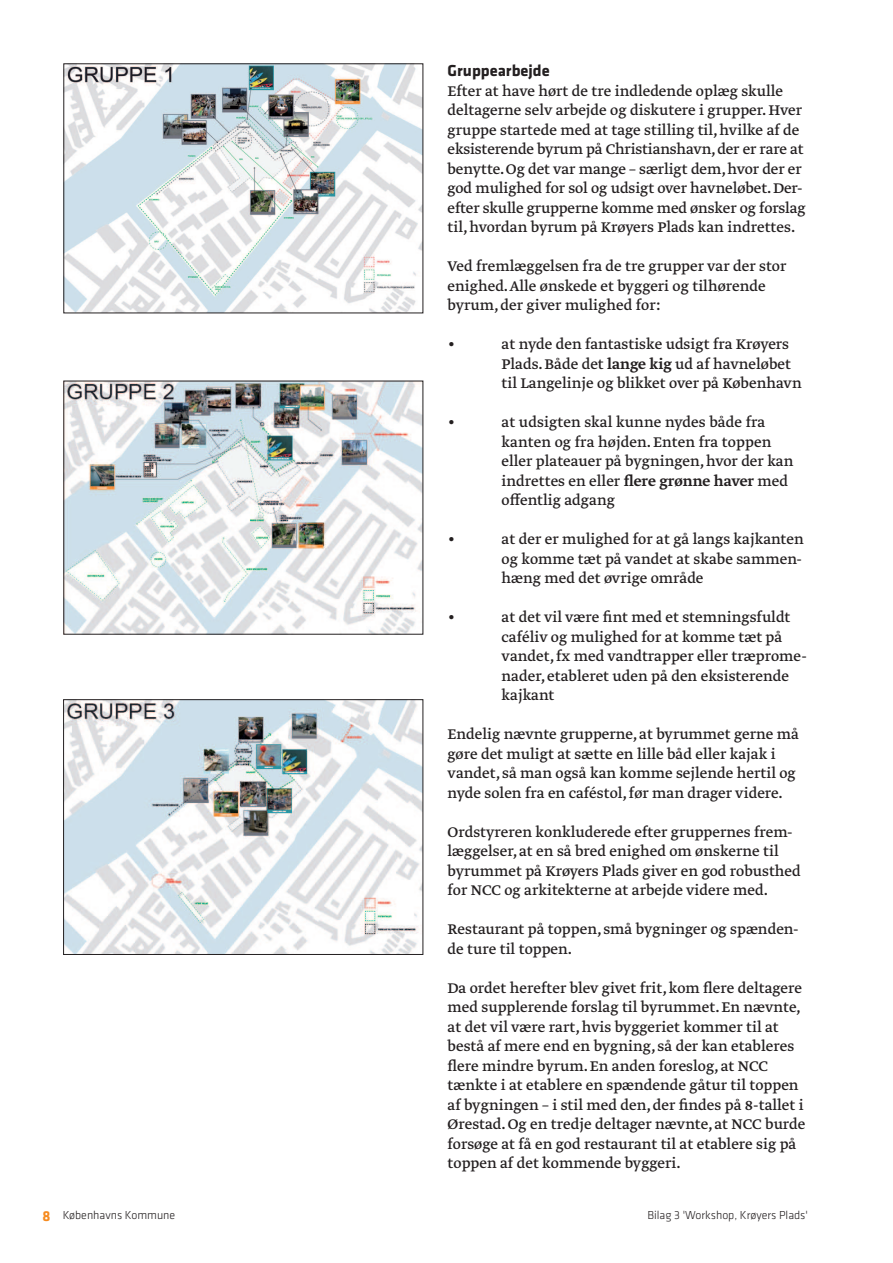
<style>
.page{position:relative;width:893px;height:1263px;background:#fff}
.page>*{position:absolute;margin:0;border:0;box-sizing:border-box;transform-origin:0 0}
.t1{font:16.5px/19.5px "Greta Text";color:#231f20}
.t2{font:700 16.5px "Klavika";color:#231f20}
.t3{font:300 12px "Klavika";color:#231f20}
.s1{font-weight:500}
.s2{font-weight:700;font-size:15px;color:#f68b1f}
</style>
<div class="page">
<img style="left:66px;top:66px;width:355px;height:245px">
<img style="left:66px;top:383px;width:355px;height:249px">
<img style="left:65px;top:701px;width:356px;height:252px">
<div style="left:63px;top:699px;width:360px;height:256px;border:1px solid #231f20"></div>
<p class="t2" style="left:448px;top:64px;width:104px">Gruppearbejde</p>
<p class="t1" style="left:448px;top:82px;width:360px">Efter at have hørt de tre indledende oplæg skulle deltagerne selv arbejde og diskutere i grupper. Hver gruppe startede med at tage stilling til, hvilke af de eksisterende byrum på Christianshavn, der er rare at benytte. Og det var mange – særligt dem, hvor der er god mulighed for sol og udsigt over havneløbet. Der&shy;efter skulle grupperne komme med ønsker og forslag til, hvordan byrum på Krøyers Plads kan indrettes.</p>
<p class="t1" style="left:448px;top:257px;width:340px">Ved fremlæggelsen fra de tre grupper var der stor enighed. Alle ønskede et byggeri og tilhørende byrum, der giver mulighed for:</p>
<p class="t1" style="left:448px;top:335px;width:10px">•</p>
<p class="t1" style="left:502px;top:335px;width:302px">at nyde den fantastiske udsigt fra Krøyers<br>Plads. Både det <span class="s1">lange kig</span> ud af havneløbet til Langelinje og blikket over på København</p>
<p class="t1" style="left:448px;top:413px;width:10px">•</p>
<p class="t1" style="left:502px;top:413px;width:293px">at udsigten skal kunne nydes både fra kanten og fra højden. Enten fra toppen eller plateauer på bygningen, hvor der kan indrettes en eller <span class="s1">flere grønne haver</span> med offentlig adgang</p>
<p class="t1" style="left:448px;top:530px;width:10px">•</p>
<p class="t1" style="left:502px;top:530px;width:304px;text-align:justify">at der er mulighed for at gå langs kajkanten og komme tæt på vandet at skabe sammen&shy;hæng med det øvrige område</p>
<p class="t1" style="left:448px;top:608px;width:10px">•</p>
<p class="t1" style="left:502px;top:608px;width:307px">at det vil være fint med et stemningsfuldt caféliv og mulighed for at komme tæt på vandet, fx med vandtrapper eller træprome&shy;nader, etableret uden på den eksisterende kajkant</p>
<p class="t1" style="left:448px;top:725px;width:353px">Endelig nævnte grupperne, at byrummet gerne må gøre det muligt at sætte en lille båd eller kajak i vandet, så man også kan komme sejlende hertil og nyde solen fra en caféstol, før man drager videre.</p>
<p class="t1" style="left:448px;top:823px;width:355px">Ordstyreren konkluderede efter gruppernes frem&shy;læggelser, at en så bred enighed om ønskerne til byrummet på Krøyers Plads giver en god robusthed for NCC og arkitekterne at arbejde videre med.</p>
<p class="t1" style="left:448px;top:921px;width:352px">Restaurant på toppen, små bygninger og spænden&shy;de ture til toppen.</p>
<p class="t1" style="left:448px;top:979px;width:359px">Da ordet herefter blev givet frit, kom flere deltagere med supplerende forslag til byrummet. En nævnte, at det vil være rart, hvis byggeriet kommer til at bestå af mere end en bygning, så der kan etableres flere mindre byrum. En anden foreslog, at NCC tænkte i at etablere en spændende gåtur til toppen af bygningen – i stil med den, der findes på 8-tallet i Ørestad. Og en tredje deltager nævnte, at NCC burde forsøge at få en god restaurant til at etablere sig på toppen af det kommende byggeri.</p>
<p class="t3" style="left:43px;top:1211px;width:134px"><span class="s2">8</span> Københavns Kommune</p>
<p class="t3" style="left:647px;top:1210px;width:162px">Bilag 3 'Workshop, Krøyers Plads'</p>
</div>
